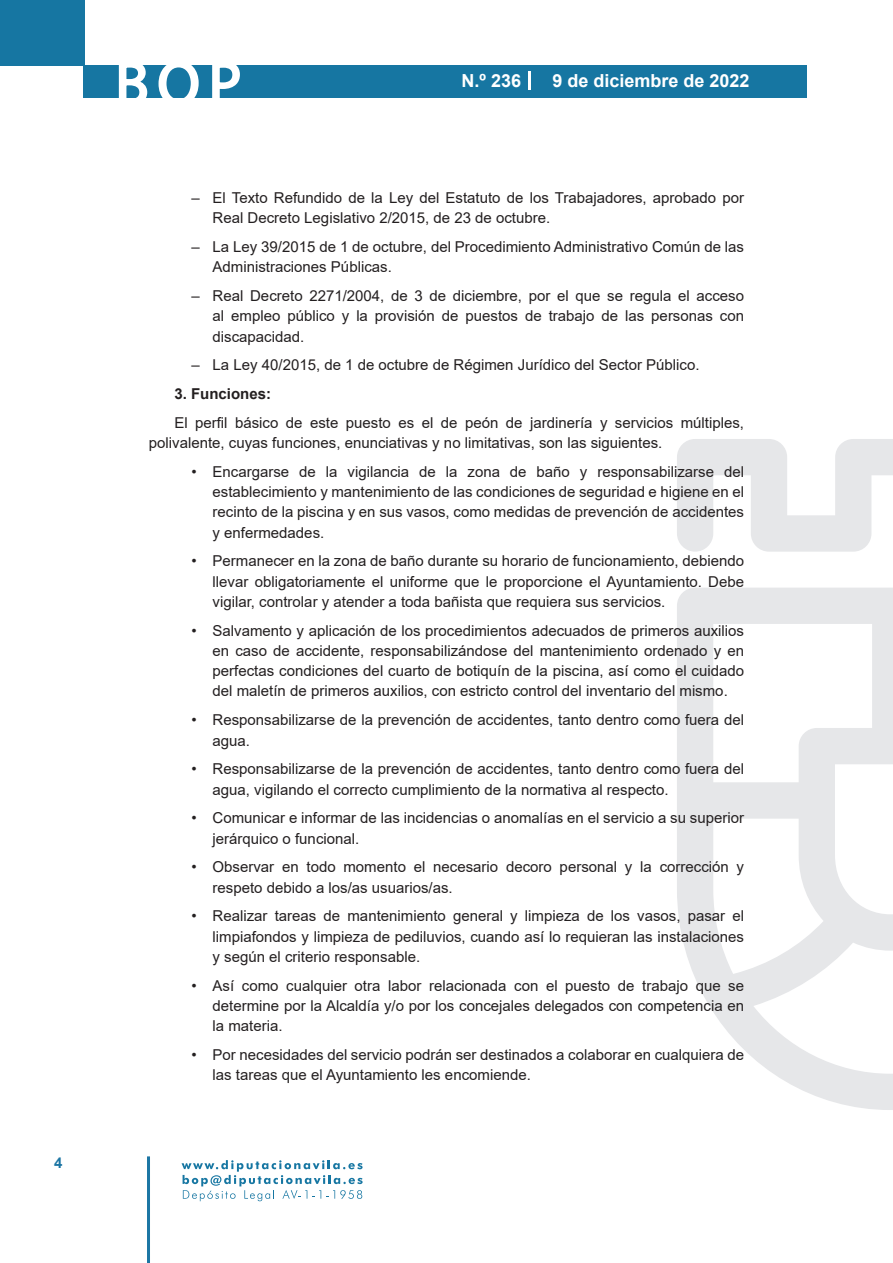
<style>
.page{position:relative;width:893px;height:1263px;background:#fff}
.page>*{position:absolute;margin:0;border:0;box-sizing:border-box;transform-origin:0 0}
.t1{font:500 61.5px "Avant Garde";color:#fff}
.t2{font:700 18px "Arial";color:#fff}
.t3{font:15px/20.2px "Arial";color:#231f20}
.t4{font:700 15px "Arial";color:#231f20}
.t5{font:700 15px "Arial";color:#1d76a4}
</style>
<div class="page">
<div style="left:0;top:0;width:85px;height:65px;background:#1676a2"></div>
<div style="left:84px;top:65px;width:723px;height:33px;background:#1676a2"></div>
<svg style="left:118px;top:65px;width:30px;height:33px"></svg>
<svg style="left:158px;top:65px;width:41px;height:33px"></svg>
<svg style="left:212px;top:65px;width:28px;height:33px"></svg>
<svg style="left:182px;top:1160px;width:181px;height:41px"></svg>
<hr style="left:147px;top:1156px;width:3px;height:107px;background:#1d76a4">
<svg style="left:529px;top:71px;width:2px;height:19px"></svg>
<svg style="left:677px;top:439px;width:216px;height:671px"></svg>
<p class="t5" style="left:54px;top:1152px;width:10px">4</p>
<h1 class="t1" style="left:115px;top:46px;width:128px">BOP</h1>
<p class="t2" style="left:462px;top:68px;width:61px">N.º 236</p>
<p class="t2" style="left:552px;top:68px;width:199px">9 de diciembre de 2022</p>
<p class="t3" style="left:213px;top:188px;width:533px;text-indent:-21px">– El Texto Refundido de la Ley del Estatuto de los Trabajadores, aprobado por<br>Real Decreto Legislativo 2/2015, de 23 de octubre.</p>
<p class="t3" style="left:213px;top:237px;width:533px;text-indent:-21px">– La Ley 39/2015 de 1 de octubre, del Procedimiento Administrativo Común de las<br>Administraciones Públicas.</p>
<p class="t3" style="left:213px;top:286px;width:533px;text-align:justify;text-indent:-21px">– Real Decreto 2271/2004, de 3 de diciembre, por el que se regula el acceso al empleo público y la provisión de puestos de trabajo de las personas con discapacidad.</p>
<p class="t3" style="left:191px;top:355px;width:510px">– La Ley 40/2015, de 1 de octubre de Régimen Jurídico del Sector Público.</p>
<p class="t4" style="left:174px;top:383px;width:98px">3. Funciones:</p>
<p class="t3" style="left:149px;top:412px;width:597px;text-indent:26px">El perfil básico de este puesto es el de peón de jardinería y servicios múltiples, polivalente, cuyas funciones, enunciativas y no limitativas, son las siguientes.</p>
<p class="t3" style="left:213px;top:461px;width:533px;text-align:justify;text-indent:-21px">• Encargarse de la vigilancia de la zona de baño y responsabilizarse del establecimiento y mantenimiento de las condiciones de seguridad e higiene en el recinto de la piscina y en sus vasos, como medidas de prevención de accidentes y enfermedades.</p>
<p class="t3" style="left:213px;top:551px;width:533px;text-align:justify;text-indent:-21px">• Permanecer en la zona de baño durante su horario de funcionamiento, debiendo llevar obligatoriamente el uniforme que le proporcione el Ayuntamiento. Debe vigilar, controlar y atender a toda bañista que requiera sus servicios.</p>
<p class="t3" style="left:213px;top:620px;width:533px;text-align:justify;text-indent:-21px">• Salvamento y aplicación de los procedimientos adecuados de primeros auxilios en caso de accidente, responsabilizándose del mantenimiento ordenado y en perfectas condiciones del cuarto de botiquín de la piscina, así como el cuidado del maletín de primeros auxilios, con estricto control del inventario del mismo.</p>
<p class="t3" style="left:213px;top:710px;width:533px;text-indent:-21px">• Responsabilizarse de la prevención de accidentes, tanto dentro como fuera del agua.</p>
<p class="t3" style="left:213px;top:759px;width:533px;text-indent:-21px">• Responsabilizarse de la prevención de accidentes, tanto dentro como fuera del agua, vigilando el correcto cumplimiento de la normativa al respecto.</p>
<p class="t3" style="left:213px;top:808px;width:533px;text-indent:-21px">• Comunicar e informar de las incidencias o anomalías en el servicio a su superior jerárquico o funcional.</p>
<p class="t3" style="left:213px;top:857px;width:533px;text-indent:-21px">• Observar en todo momento el necesario decoro personal y la corrección y respeto debido a los/as usuarios/as.</p>
<p class="t3" style="left:213px;top:906px;width:533px;text-align:justify;text-indent:-21px">• Realizar tareas de mantenimiento general y limpieza de los vasos, pasar el limpiafondos y limpieza de pediluvios, cuando así lo requieran las instalaciones y según el criterio responsable.</p>
<p class="t3" style="left:213px;top:975px;width:533px;text-align:justify;text-indent:-21px">• Así como cualquier otra labor relacionada con el puesto de trabajo que se determine por la Alcaldía y/o por los concejales delegados con competencia en la materia.</p>
<p class="t3" style="left:213px;top:1044px;width:533px;text-indent:-21px">• Por necesidades del servicio podrán ser destinados a colaborar en cualquiera de las tareas que el Ayuntamiento les encomiende.</p>
</div>
